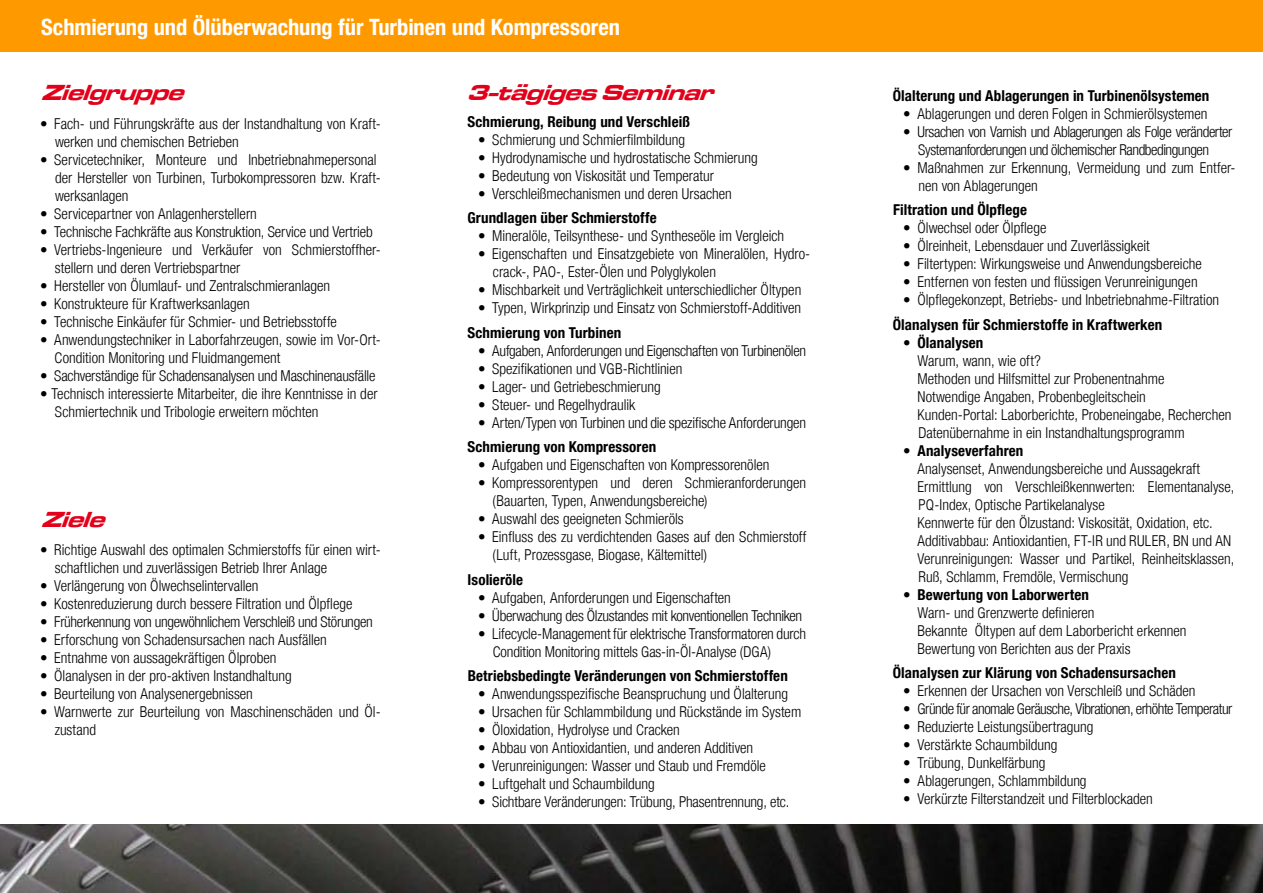
<style>
.page{position:relative;width:1263px;height:893px;background:#fff}
.page>*{position:absolute;margin:0;border:0;box-sizing:border-box;transform-origin:0 0}
.t1{font:700 condensed 22.5px "Helvetica Neue LT";color:#fff}
.t2{font:italic 22.5px "Microgramma D Bold Exte";color:#e2001a}
.t3{font:300 condensed 15px/18px "Helvetica Neue LT";color:#000}
.t4{font:700 condensed 15px "Helvetica Neue LT";letter-spacing:.005em;color:#000}
.t5{font:300 condensed 15px "Helvetica Neue LT";letter-spacing:-.02em;color:#000}
.t6{font:300 condensed 15px/18px "Helvetica Neue LT";letter-spacing:-.03em;color:#000;text-align:center}
.s1{font-weight:700}
</style>
<div class="page">
<div style="left:0;top:0;width:1263px;height:51px;background:#f90"></div>
<img style="left:0;top:825px;width:1263px;height:68px">
<h1 class="t1" style="left:41px;top:14px;width:580px">Schmierung und Ölüberwachung für Turbinen und Kompressoren</h1>
<h1 class="t2" style="left:41px;top:77px;width:153px">Zielgruppe</h1>
<p class="t3" style="left:55px;top:114px;width:327px;text-indent:-15px">• Fach- und Führungskräfte aus der Instandhaltung von Kraft&shy;werken und chemischen Betrieben</p>
<p class="t3" style="left:55px;top:150px;width:327px;text-indent:-15px">• Servicetechniker, Monteure und Inbetriebnahmepersonal der Hersteller von Turbinen, Turbokompressoren bzw. Kraft&shy;werksanlagen</p>
<p class="t3" style="left:40px;top:204px;width:218px">• Servicepartner von Anlagenherstellern</p>
<p class="t3" style="left:40px;top:222px;width:334px">• Technische Fachkräfte aus Konstruktion, Service und Vertrieb</p>
<p class="t3" style="left:55px;top:240px;width:325px;text-indent:-15px">• Vertriebs-Ingenieure und Verkäufer von Schmierstoffher&shy;stellern und deren Vertriebspartner</p>
<p class="t3" style="left:40px;top:276px;width:292px">• Hersteller von Ölumlauf- und Zentralschmieranlagen</p>
<p class="t3" style="left:40px;top:294px;width:211px">• Konstrukteure für Kraftwerksanlagen</p>
<p class="t3" style="left:40px;top:312px;width:298px">• Technische Einkäufer für Schmier- und Betriebsstoffe</p>
<p class="t3" style="left:55px;top:330px;width:328px;text-indent:-15px">• Anwendungstechniker in Laborfahrzeugen, sowie im Vor-Ort-<br>Condition Monitoring und Fluidmangement</p>
<p class="t3" style="left:40px;top:366px;width:337px">• Sachverständige für Schadensanalysen und Maschinenausfälle</p>
<p class="t3" style="left:55px;top:384px;width:324px;text-indent:-15px">• Technisch interessierte Mitarbeiter, die ihre Kenntnisse in der<br>Schmiertechnik und Tribologie erweitern möchten</p>
<h1 class="t2" style="left:41px;top:504px;width:74px">Ziele</h1>
<p class="t3" style="left:55px;top:541px;width:327px;text-indent:-15px">• Richtige Auswahl des optimalen Schmierstoffs für einen wirt&shy;schaftIichen und zuverlässigen Betrieb Ihrer Anlage</p>
<p class="t3" style="left:40px;top:577px;width:220px">• Verlängerung von Ölwechselintervallen</p>
<p class="t3" style="left:40px;top:595px;width:314px">• Kostenreduzierung durch bessere Filtration und Ölpflege</p>
<p class="t5" style="left:40px;top:613px;width:334px">• Früherkennung von ungewöhnlichem Verschleiß und Störungen</p>
<p class="t3" style="left:40px;top:631px;width:288px">• Erforschung von Schadensursachen nach Ausfällen</p>
<p class="t3" style="left:40px;top:649px;width:238px">• Entnahme von aussagekräftigen Ölproben</p>
<p class="t3" style="left:40px;top:667px;width:253px">• Ölanalysen in der pro-aktiven Instandhaltung</p>
<p class="t3" style="left:40px;top:685px;width:214px">• Beurteilung von Analysenergebnissen</p>
<p class="t3" style="left:55px;top:703px;width:326px;text-indent:-15px">• Warnwerte zur Beurteilung von Maschinenschäden und Öl&shy;zustand</p>
<h1 class="t2" style="left:467px;top:77px;width:258px">3-tägigesSeminar</h1>
<p class="t4" style="left:468px;top:113px;width:224px">Schmierung, Reibung und Verschleiß</p>
<p class="t3" style="left:478px;top:131px;width:209px">• Schmierung und Schmierfilmbildung</p>
<p class="t3" style="left:478px;top:149px;width:281px">• Hydrodynamische und hydrostatische Schmierung</p>
<p class="t3" style="left:478px;top:167px;width:237px">• Bedeutung von Viskosität und Temperatur</p>
<p class="t3" style="left:478px;top:185px;width:255px">• Verschleißmechanismen und deren Ursachen</p>
<p class="t4" style="left:467px;top:209px;width:191px">Grundlagen über Schmierstoffe</p>
<p class="t3" style="left:478px;top:227px;width:308px">• Mineralöle, Teilsynthese- und Syntheseöle im Vergleich</p>
<p class="t3" style="left:493px;top:245px;width:319px;text-indent:-15px">• Eigenschaften und Einsatzgebiete von Mineralölen, Hydro&shy;crack-, PAO-, Ester-Ölen und Polyglykolen</p>
<p class="t3" style="left:478px;top:281px;width:325px">• Mischbarkeit und Verträglichkeit unterschiedlicher Öltypen</p>
<p class="t3" style="left:478px;top:299px;width:325px">• Typen, Wirkprinzip und Einsatz von Schmierstoff-Additiven</p>
<p class="t4" style="left:468px;top:323px;width:155px">Schmierung von Turbinen</p>
<p class="t5" style="left:478px;top:342px;width:330px">• Aufgaben, Anforderungen und Eigenschaften von Turbinenölen</p>
<p class="t3" style="left:478px;top:359px;width:206px">• Spezifikationen und VGB-Richtlinien</p>
<p class="t3" style="left:478px;top:377px;width:184px">• Lager- und Getriebeschmierung</p>
<p class="t3" style="left:478px;top:395px;width:159px">• Steuer- und Regelhydraulik</p>
<p class="t3" style="left:478px;top:413px;width:330px">• Arten/Typen von Turbinen und die spezifische Anforderungen</p>
<p class="t4" style="left:468px;top:438px;width:190px">Schmierung von Kompressoren</p>
<p class="t3" style="left:478px;top:456px;width:293px">• Aufgaben und Eigenschaften von Kompressorenölen</p>
<p class="t3" style="left:493px;top:474px;width:315px;text-indent:-15px">• Kompressorentypen und deren Schmieranforderungen (Bauarten, Typen, Anwendungsbereiche)</p>
<p class="t3" style="left:478px;top:510px;width:207px">• Auswahl des geeigneten Schmieröls</p>
<p class="t3" style="left:493px;top:528px;width:315px;text-indent:-15px">• Einfluss des zu verdichtenden Gases auf den Schmierstoff (Luft, Prozessgase, Biogase, Kältemittel)</p>
<p class="t4" style="left:468px;top:570px;width:57px">Isolieröle</p>
<p class="t3" style="left:478px;top:588px;width:254px">• Aufgaben, Anforderungen und Eigenschaften</p>
<p class="t5" style="left:478px;top:607px;width:326px">• Überwachung des Ölzustandes mit konventionellen Techniken</p>
<p class="t3" style="left:493px;top:624px;width:315px;text-indent:-15px">• Lifecycle-Management für elektrische Transformatoren durch<br>Condition Monitoring mittels Gas-in-Öl-Analyse (DGA)</p>
<p class="t4" style="left:468px;top:667px;width:322px">Betriebsbedingte Veränderungen von Schmierstoffen</p>
<p class="t3" style="left:478px;top:685px;width:311px">• Anwendungsspezifische Beanspruchung und Ölalterung</p>
<p class="t3" style="left:478px;top:703px;width:325px">• Ursachen für Schlammbildung und Rückstände im System</p>
<p class="t3" style="left:478px;top:721px;width:203px">• Öloxidation, Hydrolyse und Cracken</p>
<p class="t3" style="left:478px;top:739px;width:277px">• Abbau von Antioxidantien, und anderen Additiven</p>
<p class="t3" style="left:478px;top:757px;width:289px">• Verunreinigungen: Wasser und Staub und Fremdöle</p>
<p class="t3" style="left:478px;top:775px;width:178px">• Luftgehalt und Schaumbildung</p>
<p class="t3" style="left:478px;top:793px;width:313px">• Sichtbare Veränderungen: Trübung, Phasentrennung, etc.</p>
<p class="t4" style="left:893px;top:87px;width:318px">Ölalterung und Ablagerungen in Turbinenölsystemen</p>
<p class="t3" style="left:903px;top:105px;width:306px">• Ablagerungen und deren Folgen in Schmierölsystemen</p>
<p class="t6" style="left:903px;top:123px;width:331px">• Ursachen von Varnish und Ablagerungen als Folge veränderter<br>Systemanforderungen und ölchemischer Randbedingungen</p>
<p class="t3" style="left:918px;top:159px;width:319px;text-indent:-15px">• Maßnahmen zur Erkennung, Vermeidung und zum Entfer&shy;nen von Ablagerungen</p>
<p class="t4" style="left:893px;top:201px;width:136px">Filtration und Ölpflege</p>
<p class="t3" style="left:903px;top:219px;width:145px">• Ölwechsel oder Ölpflege</p>
<p class="t3" style="left:903px;top:237px;width:248px">• Ölreinheit, Lebensdauer und Zuverlässigkeit</p>
<p class="t3" style="left:903px;top:255px;width:300px">• Filtertypen: Wirkungsweise und Anwendungsbereiche</p>
<p class="t3" style="left:903px;top:273px;width:296px">• Entfernen von festen und flüssigen Verunreinigungen</p>
<p class="t3" style="left:903px;top:291px;width:317px">• Ölpflegekonzept, Betriebs- und Inbetriebnahme-Filtration</p>
<p class="t4" style="left:893px;top:315px;width:271px">Ölanalysen für Schmierstoffe in Kraftwerken</p>
<p class="t3" style="left:917px;top:333px;width:315px;text-indent:-14px">• <span class="s1">Ölanalysen<br></span>Warum, wann, wie oft?<br>Methoden und Hilfsmittel zur Probenentnahme<br>Notwendige Angaben, Probenbegleitschein<br>Kunden-Portal: Laborberichte, Probeneingabe, Recherchen Datenübernahme in ein Instandhaltungsprogramm</p>
<p class="t3" style="left:917px;top:441px;width:318px;text-indent:-14px">• <span class="s1">Analyseverfahren<br></span>Analysenset, Anwendungsbereiche und Aussagekraft Ermittlung von Verschleißkennwerten: Elementanalyse, PQ-Index, Optische Partikelanalyse<br>Kennwerte für den Ölzustand: Viskosität, Oxidation, etc.<br>Additivabbau: Antioxidantien, FT-IR und RULER, BN und AN Verunreinigungen: Wasser und Partikel, Reinheitsklassen, Ruß, Schlamm, Fremdöle, Vermischung</p>
<p class="t3" style="left:917px;top:585px;width:270px;text-indent:-14px">• <span class="s1">Bewertung von Laborwerten<br></span>Warn- und Grenzwerte definieren<br>Bekannte Öltypen auf dem Laborbericht erkennen Bewertung von Berichten aus der Praxis</p>
<p class="t4" style="left:893px;top:664px;width:285px">Ölanalysen zur Klärung von Schadensursachen</p>
<p class="t3" style="left:903px;top:682px;width:294px">• Erkennen der Ursachen von Verschleiß und Schäden</p>
<p class="t6" style="left:903px;top:700px;width:331px">• Gründe für anomale Geräusche, Vibrationen, erhöhte Temperatur</p>
<p class="t3" style="left:903px;top:718px;width:192px">• Reduzierte Leistungsübertragung</p>
<p class="t3" style="left:903px;top:736px;width:156px">• Verstärkte Schaumbildung</p>
<p class="t3" style="left:903px;top:754px;width:144px">• Trübung, Dunkelfärbung</p>
<p class="t3" style="left:903px;top:772px;width:185px">• Ablagerungen, Schlammbildung</p>
<p class="t3" style="left:903px;top:790px;width:251px">• Verkürzte Filterstandzeit und Filterblockaden</p>
</div>
